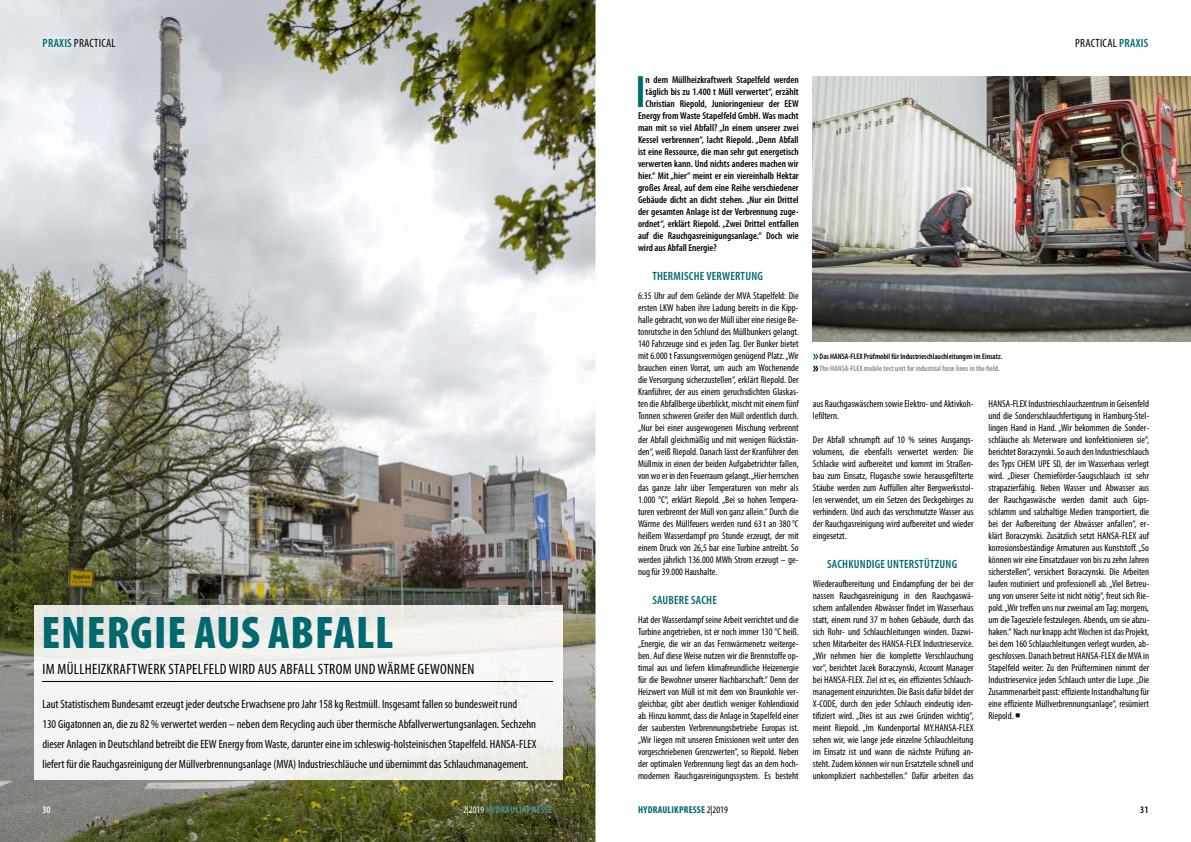
<style>
.page{position:relative;width:1191px;height:842px;background:#fff}
.page>*{position:absolute;margin:0;border:0;box-sizing:border-box;transform-origin:0 0}
.t1{font:900 condensed 46px "Myriad Pro";letter-spacing:.02em;color:#00696e}
.t2{font:600 condensed 45.6px "Myriad Pro";color:#00696e}
.t3{font:condensed 15px "Myriad Pro";letter-spacing:.02em;color:#000}
.t4{font:condensed 12px/20px "Myriad Pro";color:#000}
.t5{font:600 condensed 12px "Myriad Pro";letter-spacing:.02em;color:#00696e}
.t6{font:condensed 12px "Myriad Pro";letter-spacing:.02em;color:#000}
.t7{font:condensed 10px/12px "Myriad Pro";color:#000;text-align:justify}
.t8{font:600 condensed 10px "Myriad Pro";color:#000}
.t9{font:700 condensed 10px "Myriad Pro";letter-spacing:.02em;color:#00696e}
.t10{font:700 condensed 10px "Myriad Pro";letter-spacing:.02em;color:#4e8d92}
.t11{font:600 condensed 10px "Myriad Pro";color:#fff}
.t12{font:600 condensed 8px "Myriad Pro";color:#000}
.t13{font:600 condensed 8px "Myriad Pro";color:#878786}
.s1{font-weight:600;color:#00696e}
.s2{font-weight:400;color:#fff}
.s3{font-weight:400;color:#000}
</style>
<div class="page">
<img style="left:0;top:0;width:595px;height:842px">
<svg style="left:813px;top:366px;width:5px;height:5px"></svg>
<svg style="left:813px;top:354px;width:5px;height:5px"></svg>
<img style="left:35px;top:606px;width:527px;height:173px">
<img style="left:813px;top:77px;width:378px;height:265px">
<img style="left:37px;top:33px;width:84px;height:20px">
<hr style="left:42px;top:681px;width:511px;height:1px;background:#000">
<p class="t6" style="left:43px;top:36px;width:75px"><span class="s1">PRAXIS</span> PRACTICAL</p>
<h1 class="t1" style="left:41px;top:603px;width:353px">ENERGIE AUS ABFALL</h1>
<h3 class="t3" style="left:43px;top:660px;width:433px">IM MÜLLHEIZKRAFTWERK STAPELFELD WIRD AUS ABFALL STROM UND WÄRME GEWONNEN</h3>
<p class="t4" style="left:42px;top:694px;width:495px">Laut Statistischem Bundesamt erzeugt jeder deutsche Erwachsene pro Jahr 158 kg Restmüll. Insgesamt fallen so bundesweit rund<br>130 Gigatonnen an, die zu 82 % verwertet werden – neben dem Recycling auch über thermische Abfallverwertungsanlagen. Sechzehn dieser Anlagen in Deutschland betreibt die EEW Energy from Waste, darunter eine im schleswig-holsteinischen Stapelfeld. HANSA-FLEX liefert für die Rauchgasreinigung der Müllverbrennungsanlage (MVA) Industrieschläuche und übernimmt das Schlauchmanagement.</p>
<p class="t11" style="left:43px;top:803px;width:10px">30</p>
<p class="t10" style="left:463px;top:803px;width:91px"><span class="s2">2|2019</span> HYDRAULIKPRESSE</p>
<h2 class="t2" style="left:635px;top:64px;width:12px">I</h2>
<p class="t8" style="left:645px;top:74px;width:155px">n dem Müllheizkraftwerk Stapelfeld werden</p>
<p class="t8" style="left:645px;top:86px;width:155px">täglich bis zu 1.400 t Müll verwertet“, erzählt</p>
<p class="t8" style="left:645px;top:98px;width:155px">Christian Riepold, Junioringenieur der EEW</p>
<p class="t8" style="left:638px;top:110px;width:162px">Energy from Waste Stapelfeld GmbH. Was macht</p>
<p class="t8" style="left:638px;top:122px;width:162px">man mit so viel Abfall? „In einem unserer zwei</p>
<p class="t8" style="left:638px;top:134px;width:162px">Kessel verbrennen“, lacht Riepold. „Denn Abfall</p>
<p class="t8" style="left:638px;top:146px;width:162px">ist eine Ressource, die man sehr gut energetisch</p>
<p class="t8" style="left:638px;top:158px;width:162px">verwerten kann. Und nichts anderes machen wir</p>
<p class="t8" style="left:638px;top:170px;width:162px">hier.“ Mit „hier“ meint er ein viereinhalb Hektar</p>
<p class="t8" style="left:638px;top:182px;width:162px">großes Areal, auf dem eine Reihe verschiedener</p>
<p class="t8" style="left:638px;top:194px;width:162px">Gebäude dicht an dicht stehen. „Nur ein Drittel</p>
<p class="t8" style="left:638px;top:206px;width:162px">der gesamten Anlage ist der Verbrennung zuge-</p>
<p class="t8" style="left:638px;top:218px;width:162px">ordnet“, erklärt Riepold. „Zwei Drittel entfallen</p>
<p class="t8" style="left:638px;top:230px;width:162px">auf die Rauchgasreinigungsanlage.“ Doch wie</p>
<p class="t8" style="left:638px;top:242px;width:80px">wird aus Abfall Energie?</p>
<p class="t5" style="left:652px;top:269px;width:112px">THERMISCHE VERWERTUNG</p>
<p class="t7" style="left:638px;top:290px;width:162px">6:35 Uhr auf dem Gelände der MVA Stapelfeld: Die ersten LKW haben ihre Ladung bereits in die Kipp&shy;halle gebracht, von wo der Müll über eine riesige Be&shy;tonrutsche in den Schlund des Müllbunkers gelangt.<br>140 Fahrzeuge sind es jeden Tag. Der Bunker bietet mit 6.000 t Fassungsvermögen genügend Platz. „Wir brauchen einen Vorrat, um auch am Wochenende die Versorgung sicherzustellen“, erklärt Riepold. Der Kranführer, der aus einem geruchsdichten Glaskas&shy;ten die Abfallberge überblickt, mischt mit einem fünf Tonnen schweren Greifer den Müll ordentlich durch. „Nur bei einer ausgewogenen Mischung verbrennt der Abfall gleichmäßig und mit wenigen Rückstän&shy;den“, weiß Riepold. Danach lässt der Kranführer den Müllmix in einen der beiden Aufgabetrichter fallen, von wo er in den Feuerraum gelangt. „Hier herrschen das ganze Jahr über Temperaturen von mehr als 1.000 °C“, erklärt Riepold. „Bei so hohen Tempera&shy;turen verbrennt der Müll von ganz allein.“ Durch die Wärme des Müllfeuers werden rund 63 t an 380 °C heißem Wasserdampf pro Stunde erzeugt, der mit einem Druck von 26,5 bar eine Turbine antreibt. So werden jährlich 136.000 MWh Strom erzeugt – ge&shy;nug für 39.000 Haushalte.</p>
<p class="t5" style="left:652px;top:593px;width:66px">SAUBERE SACHE</p>
<p class="t7" style="left:638px;top:614px;width:162px">Hat der Wasserdampf seine Arbeit verrichtet und die Turbine angetrieben, ist er noch immer 130 °C heiß. „Energie, die wir an das Fernwärmenetz weiterge&shy;ben. Auf diese Weise nutzen wir die Brennstoffe op&shy;timal aus und liefern klimafreundliche Heizenergie für die Bewohner unserer Nachbarschaft.“ Denn der Heizwert von Müll ist mit dem von Braunkohle ver&shy;gleichbar, gibt aber deutlich weniger Kohlendioxid ab. Hinzu kommt, dass die Anlage in Stapelfeld einer der saubersten Verbrennungsbetriebe Europas ist. „Wir liegen mit unseren Emissionen weit unter den vorgeschriebenen Grenzwerten“, so Riepold. Neben der optimalen Verbrennung liegt das an dem hoch&shy;modernen Rauchgasreinigungssystem. Es besteht</p>
<p class="t9" style="left:638px;top:803px;width:91px">HYDRAULIKPRESSE<span class="s3">2|2019</span></p>
<p class="t6" style="left:1075px;top:36px;width:75px">PRACTICAL <span class="s1">PRAXIS</span></p>
<p class="t12" style="left:819px;top:352px;width:184px">Das HANSA-FLEX Prüfmobil für Industrieschlauchleitungen im Einsatz.</p>
<p class="t13" style="left:819px;top:364px;width:182px">The HANSA-FLEX mobile test unit for industrial hose lines in the field.</p>
<p class="t7" style="left:813px;top:398px;width:162px">aus Rauchgaswäschern sowie Elektro- und Aktivkoh&shy;lefiltern.</p>
<p class="t7" style="left:813px;top:434px;width:162px">Der Abfall schrumpft auf 10 % seines Ausgangs&shy;volumens, die ebenfalls verwertet werden: Die Schlacke wird aufbereitet und kommt im Straßen&shy;bau zum Einsatz, Flugasche sowie herausgefilterte Stäube werden zum Auffüllen alter Bergwerksstol&shy;len verwendet, um ein Setzen des Deckgebirges zu verhindern. Und auch das verschmutzte Wasser aus der Rauchgasreinigung wird aufbereitet und wieder eingesetzt.</p>
<p class="t5" style="left:827px;top:557px;width:131px">SACHKUNDIGE UNTERSTÜTZUNG</p>
<p class="t7" style="left:813px;top:578px;width:162px">Wiederaufbereitung und Eindampfung der bei der nassen Rauchgasreinigung in den Rauchgaswä&shy;schern anfallenden Abwässer findet im Wasserhaus statt, einem rund 37 m hohen Gebäude, durch das sich Rohr- und Schlauchleitungen winden. Dazwi&shy;schen Mitarbeiter des HANSA-FLEX Industrieservice. „Wir nehmen hier die komplette Verschlauchung vor“, berichtet Jacek Boraczynski, Account Manager bei HANSA-FLEX. Ziel ist es, ein effizientes Schlauch&shy;management einzurichten. Die Basis dafür bildet der X-CODE, durch den jeder Schlauch eindeutig iden&shy;tifiziert wird. „Dies ist aus zwei Gründen wichtig“, meint Riepold. „Im Kundenportal MY.HANSA-FLEX sehen wir, wie lange jede einzelne Schlauchleitung im Einsatz ist und wann die nächste Prüfung an&shy;steht. Zudem können wir nun Ersatzteile schnell und unkompliziert nachbestellen.“ Dafür arbeiten das</p>
<p class="t7" style="left:988px;top:398px;width:162px">HANSA-FLEX Industrieschlauchzentrum in Geisenfeld und die Sonderschlauchfertigung in Hamburg-Stel&shy;lingen Hand in Hand. „Wir bekommen die Sonder&shy;schläuche als Meterware und konfektionieren sie“, berichtet Boraczynski. So auch den Industrieschlauch des Typs CHEM UPE SD, der im Wasserhaus verlegt wird. „Dieser Chemieförder-Saugschlauch ist sehr strapazierfähig. Neben Wasser und Abwasser aus der Rauchgaswäsche werden damit auch Gips&shy;schlamm und salzhaltige Medien transportiert, die bei der Aufbereitung der Abwässer anfallen“, er&shy;klärt Boraczynski. Zusätzlich setzt HANSA-FLEX auf korrosionsbeständige Armaturen aus Kunststoff. „So können wir eine Einsatzdauer von bis zu zehn Jahren sicherstellen“, versichert Boraczynski. Die Arbeiten laufen routiniert und professionell ab. „Viel Betreu&shy;ung von unserer Seite ist nicht nötig“, freut sich Rie&shy;pold. „Wir treffen uns nur zweimal am Tag: morgens, um die Tagesziele festzulegen. Abends, um sie abzu&shy;haken.“ Nach nur knapp acht Wochen ist das Projekt, bei dem 160 Schlauchleitungen verlegt wurden, ab&shy;geschlossen. Danach betreut HANSA-FLEX die MVA in Stapelfeld weiter: Zu den Prüfterminen nimmt der Industrieservice jeden Schlauch unter die Lupe. „Die Zusammenarbeit passt: effiziente Instandhaltung für eine effiziente Müllverbrennungsanlage“, resümiert Riepold. ○</p>
<p class="t8" style="left:1140px;top:803px;width:10px">31</p>
</div>
